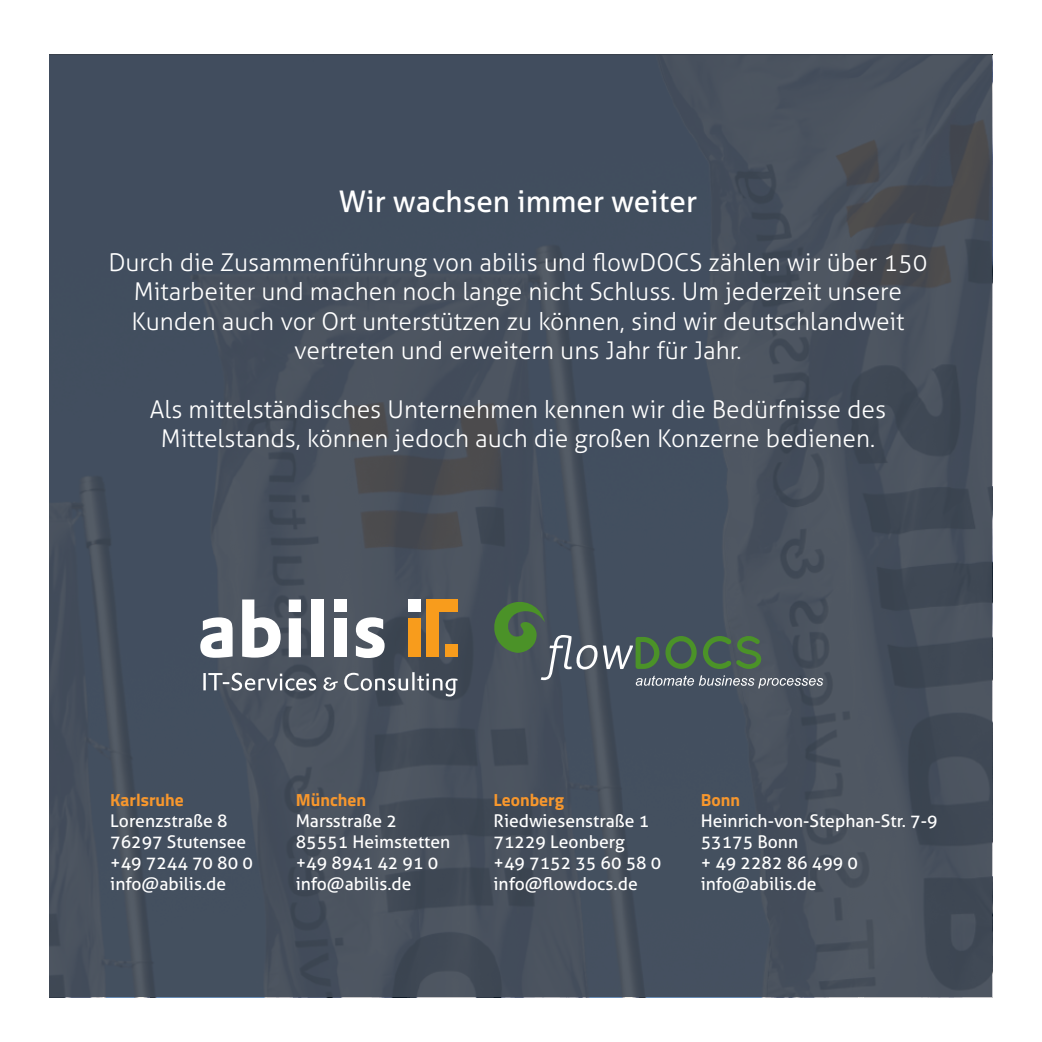
<style>
.page{position:relative;width:1042px;height:1042px;background:#fff}
.page>*{position:absolute;margin:0;border:0;box-sizing:border-box;transform-origin:0 0}
.t1{font:29.75px "Aller";color:#fff}
.t2{font:300 24.5px/29.4px "Aller";color:#fff;text-align:center}
.t3{font:17.5px/21px "Aller";color:#fff}
.t4{font:700 17.5px "Titillium Web";color:#f7972d}
</style>
<div class="page">
<div style="left:50px;top:54px;width:942px;height:943px;background:linear-gradient(to right,#444f5e,#474f5b)"></div>
<svg style="left:242px;top:599px;width:39px;height:58px"></svg>
<svg style="left:289px;top:599px;width:12px;height:58px"></svg>
<div style="left:312px;top:599px;width:12px;height:58px;background:#fff"></div>
<div style="left:334px;top:599px;width:13px;height:13px;background:#fff"></div>
<div style="left:334px;top:618px;width:13px;height:39px;background:#fff"></div>
<div style="left:408px;top:618px;width:12px;height:39px;background:#f89c1c"></div>
<svg style="left:356px;top:617px;width:29px;height:41px"></svg>
<svg style="left:200px;top:617px;width:33px;height:41px"></svg>
<div style="left:427px;top:599px;width:12px;height:58px;background:#f89c1c"></div>
<div style="left:408px;top:599px;width:13px;height:13px;background:#fff"></div>
<div style="left:427px;top:599px;width:30px;height:13px;background:#f89c1c"></div>
<div style="left:445px;top:644px;width:12px;height:13px;background:#f89c1c"></div>
<svg style="left:203px;top:672px;width:254px;height:24px;background:#6a717b"></svg>
<svg style="left:603px;top:636px;width:158px;height:33px;background:#4f6b56"></svg>
<svg style="left:635px;top:675px;width:188px;height:13px;background:#707883"></svg>
<svg style="left:492px;top:599px;width:105px;height:81px;background:#52655f"></svg>
<p class="t1" style="left:339px;top:183px;width:360px">Wir wachsen immer weiter</p>
<p class="t2" style="left:108px;top:248px;width:821px">Durch die Zusammenführung von abilis und flowDOCS zählen wir über 150<br>Mitarbeiter und machen noch lange nicht Schluss. Um jederzeit unsere Kunden auch vor Ort unterstützen zu können, sind wir deutschlandweit vertreten und erweitern uns Jahr für Jahr.</p>
<p class="t2" style="left:150px;top:395px;width:738px">Als mittelständisches Unternehmen kennen wir die Bedürfnisse des<br>Mittelstands, können jedoch auch die großen Konzerne bedienen.</p>
<p class="t4" style="left:110px;top:786px;width:75px">Karlsruhe</p>
<p class="t3" style="left:110px;top:810px;width:144px">Lorenzstraße 8<br>76297 Stutensee +49 7244 70 80 0 info@abilis.de</p>
<p class="t4" style="left:296px;top:786px;width:72px">München</p>
<p class="t3" style="left:296px;top:810px;width:156px">Marsstraße 2<br>85551 Heimstetten +49 8941 42 91 0 info@abilis.de</p>
<p class="t4" style="left:493px;top:786px;width:72px">Leonberg</p>
<p class="t3" style="left:493px;top:810px;width:169px">Riedwiesenstraße 1<br>71229 Leonberg<br>+49 7152 35 60 58 0 info@flowdocs.de</p>
<p class="t4" style="left:701px;top:786px;width:41px">Bonn</p>
<p class="t3" style="left:701px;top:810px;width:238px">Heinrich-von-Stephan-Str. 7-9<br>53175 Bonn<br>+ 49 2282 86 499 0 info@abilis.de</p>
</div>
